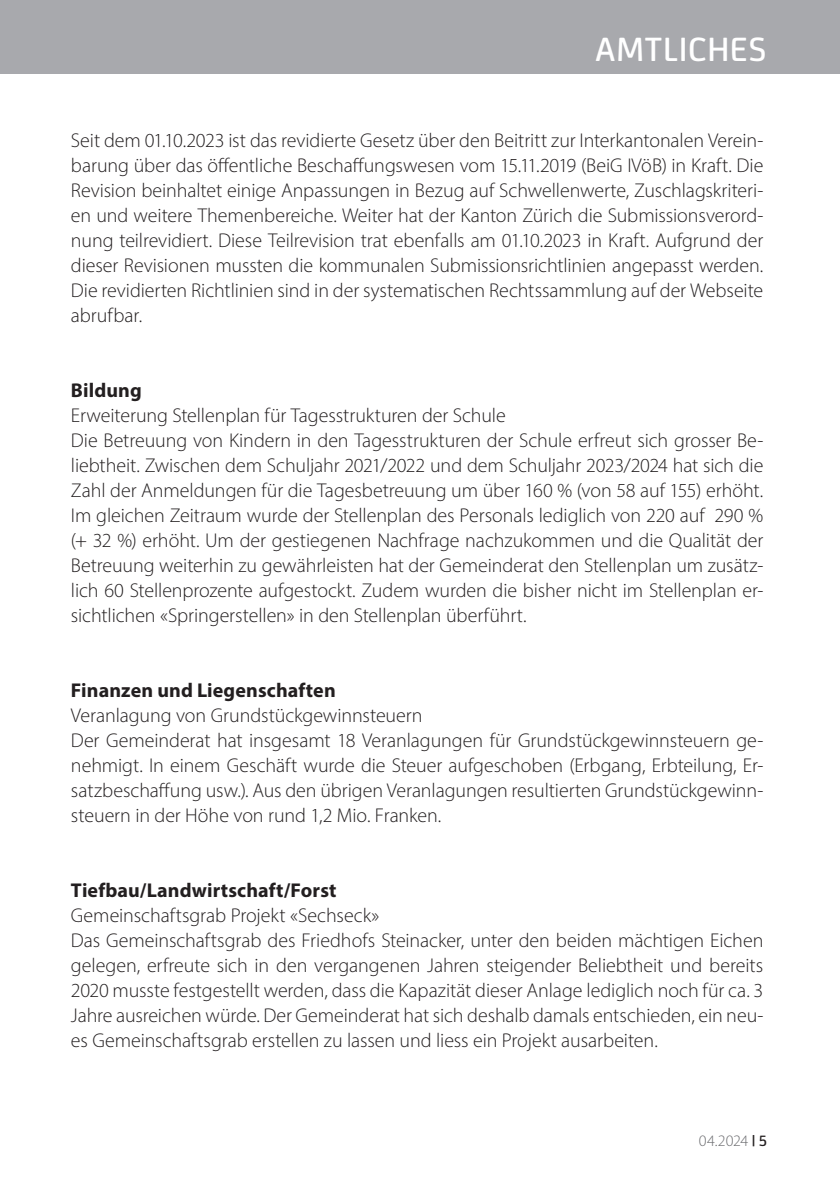
<style>
.page{position:relative;width:840px;height:1191px;background:#fff}
.page>*{position:absolute;margin:0;border:0;box-sizing:border-box;transform-origin:0 0}
.t1{font:500 36px "FS Joey";letter-spacing:.02em;color:#fff}
.Lauftex{font:300 20px/25px "Myriad Pro";letter-spacing:-.005em;color:#231f20;text-align:justify}
.Lauftex-2{font:700 20px "Myriad Pro";letter-spacing:.005em;color:#231f20}
.t2{font:300 16px "Myriad Pro";letter-spacing:-.015em;color:#6c6d70}
.s1{font-family:"FS Joey";font-weight:500;color:#231f20}
</style>
<div class="page">
<div style="left:0;top:0;width:839px;height:74px;background:#a8a9ad"></div>
<p class="t1" style="left:595px;top:23px;width:172px">AMTLICHES</p>
<p class="Lauftex" style="left:71px;top:128px;width:693px">Seit dem 01.10.2023 ist das revidierte Gesetz über den Beitritt zur Interkantonalen Verein&shy;barung über das öffentliche Beschaffungswesen vom 15.11.2019 (BeiG IVöB) in Kraft. Die Revision beinhaltet einige Anpassungen in Bezug auf Schwellenwerte, Zuschlagskriteri&shy;en und weitere Themenbereiche. Weiter hat der Kanton Zürich die Submissionsverord&shy;nung teilrevidiert. Diese Teilrevision trat ebenfalls am 01.10.2023 in Kraft. Aufgrund der dieser Revisionen mussten die kommunalen Submissionsrichtlinien angepasst werden.<br>Die revidierten Richtlinien sind in der systematischen Rechtssammlung auf der Webseite abrufbar.</p>
<p class="Lauftex-2" style="left:71px;top:377px;width:72px">Bildung</p>
<p class="Lauftex" style="left:71px;top:403px;width:436px">Erweiterung Stellenplan für Tagesstrukturen der Schule</p>
<p class="Lauftex" style="left:71px;top:428px;width:693px">Die Betreuung von Kindern in den Tagesstrukturen der Schule erfreut sich grosser Be&shy;liebtheit. Zwischen dem Schuljahr 2021/2022 und dem Schuljahr 2023/2024 hat sich die Zahl der Anmeldungen für die Tagesbetreuung um über 160 % (von 58 auf 155) erhöht.<br>Im gleichen Zeitraum wurde der Stellenplan des Personals lediglich von 220 auf 290 % (+ 32 %) erhöht. Um der gestiegenen Nachfrage nachzukommen und die Qualität der Betreuung weiterhin zu gewährleisten hat der Gemeinderat den Stellenplan um zusätz&shy;lich 60 Stellenprozente aufgestockt. Zudem wurden die bisher nicht im Stellenplan er&shy;sichtlichen «Springerstellen» in den Stellenplan überführt.</p>
<p class="Lauftex-2" style="left:71px;top:677px;width:266px">Finanzen und Liegenschaften</p>
<p class="Lauftex" style="left:71px;top:703px;width:353px">Veranlagung von Grundstückgewinnsteuern</p>
<p class="Lauftex" style="left:71px;top:728px;width:693px">Der Gemeinderat hat insgesamt 18 Veranlagungen für Grundstückgewinnsteuern ge&shy;nehmigt. In einem Geschäft wurde die Steuer aufgeschoben (Erbgang, Erbteilung, Er&shy;satzbeschaffung usw.). Aus den übrigen Veranlagungen resultierten Grundstückgewinn&shy;steuern in der Höhe von rund 1,2 Mio. Franken.</p>
<p class="Lauftex-2" style="left:71px;top:877px;width:267px">Tiefbau/Landwirtschaft/Forst</p>
<p class="Lauftex" style="left:71px;top:903px;width:310px">Gemeinschaftsgrab Projekt «Sechseck»</p>
<p class="Lauftex" style="left:71px;top:928px;width:693px">Das Gemeinschaftsgrab des Friedhofs Steinacker, unter den beiden mächtigen Eichen gelegen, erfreute sich in den vergangenen Jahren steigender Beliebtheit und bereits 2020 musste festgestellt werden, dass die Kapazität dieser Anlage lediglich noch für ca. 3<br>Jahre ausreichen würde. Der Gemeinderat hat sich deshalb damals entschieden, ein neu&shy;es Gemeinschaftsgrab erstellen zu lassen und liess ein Projekt ausarbeiten.</p>
<p class="t2" style="left:698px;top:1131px;width:70px">04.2024 <span class="s1">| 5</span></p>
</div>
